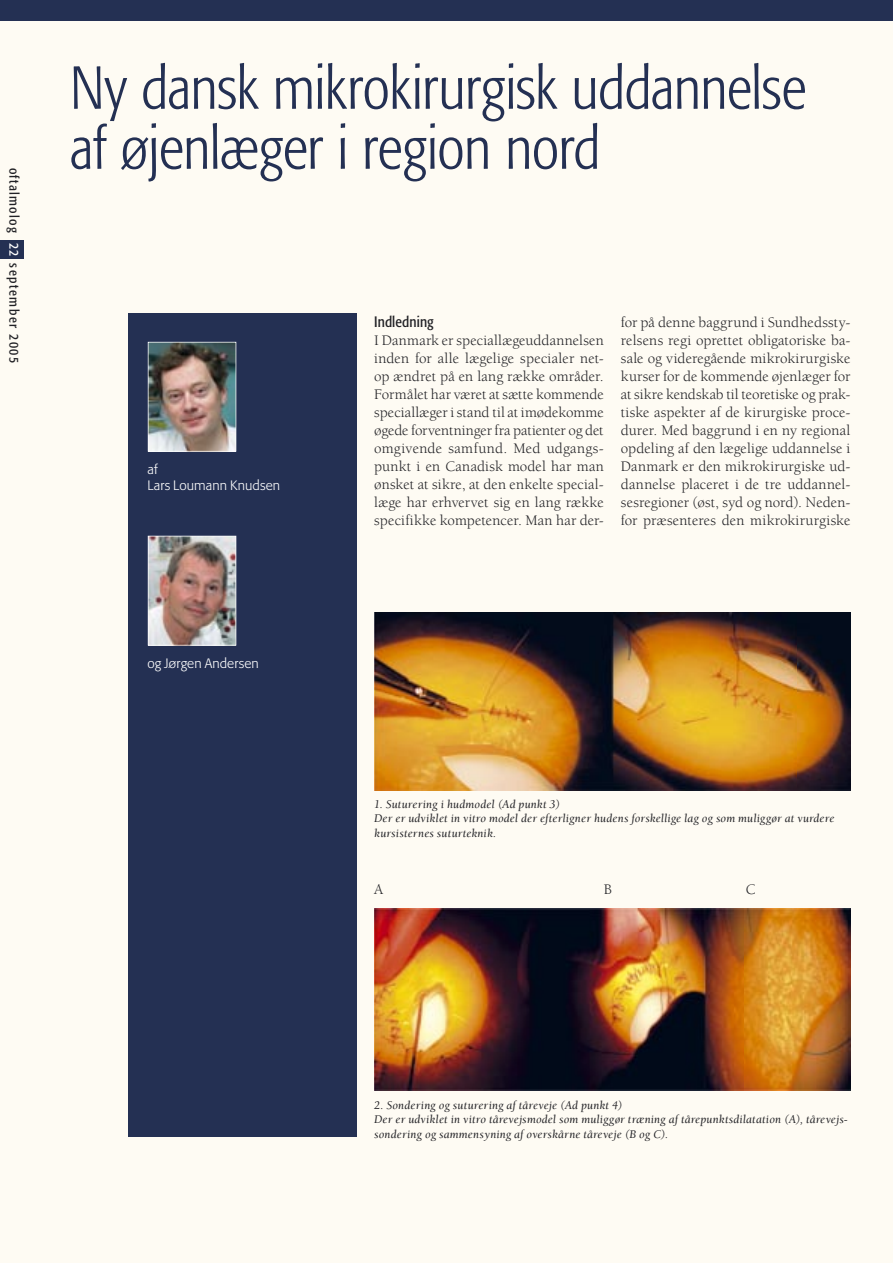
<style>
.page{position:relative;width:893px;height:1263px;background:#fff}
.page>*{position:absolute;margin:0;border:0;box-sizing:border-box;transform-origin:0 0}
.t1{font:300 condensed 60px/60px "Formata";letter-spacing:-.015em;color:#243053}
.t2{font:15px/18px "Berkeley";letter-spacing:.005em;color:#212125;text-align:justify}
.t3{font:condensed 15px "Formata";letter-spacing:.005em;color:#212125}
.t4{font:300 13.5px/16.2px "Formata";letter-spacing:.01em;color:#fff}
.t5{font:condensed 13.5px "Formata";letter-spacing:.1em;color:#212125}
.t6{font:italic 12px/14.4px "Berkeley";letter-spacing:.015em;color:#212125}
.s1{color:#fff}
</style>
<div class="page">
<div style="left:0;top:20px;width:893px;height:1243px;background:#fefbf3"></div>
<div style="left:128px;top:313px;width:228px;height:824px;background:#243053"></div>
<div style="left:0;top:240px;width:24px;height:19px;background:#243053"></div>
<img style="left:148px;top:342px;width:88px;height:110px">
<img style="left:148px;top:536px;width:88px;height:109px">
<div style="left:0;top:0;width:893px;height:20px;background:#243053"></div>
<img style="left:374px;top:909px;width:476px;height:181px">
<img style="left:374px;top:613px;width:476px;height:177px">
<p class="t5" style="left:22px;top:168px;width:197px;rotate:90deg">oftalmolog <span class="s1">22</span> september 2005</p>
<h1 class="t1" style="left:70px;top:58px;width:738px">Ny dansk mikrokirurgisk uddannelse af øjenlæger i region nord</h1>
<p class="t4" style="left:147px;top:461px;width:134px">af<br>Lars Loumann Knudsen</p>
<p class="t4" style="left:147px;top:656px;width:113px">og Jørgen Andersen</p>
<p class="t3" style="left:374px;top:313px;width:61px">Indledning</p>
<p class="t2" style="left:374px;top:332px;width:231px">I Danmark er speciallægeuddannelsen inden for alle lægelige specialer net&shy;op ændret på en lang række områder.<br>Formålet har været at sætte kommende speciallæger i stand til at imødekomme øgede forventninger fra patienter og det omgivende samfund. Med udgangs&shy;punkt i en Canadisk model har man ønsket at sikre, at den enkelte special&shy;læge har erhvervet sig en lang række specifikke kompetencer. Man har der-</p>
<p class="t2" style="left:621px;top:314px;width:231px">for på denne baggrund i Sundhedssty&shy;relsens regi oprettet obligatoriske ba&shy;sale og videregående mikrokirurgiske kurser for de kommende øjenlæger for at sikre kendskab til teoretiske og prak&shy;tiske aspekter af de kirurgiske proce&shy;durer. Med baggrund i en ny regional opdeling af den lægelige uddannelse i Danmark er den mikrokirurgiske ud&shy;dannelse placeret i de tre uddannel&shy;sesregioner (øst, syd og nord). Neden&shy;for præsenteres den mikrokirurgiske</p>
<p class="t6" style="left:374px;top:797px;width:461px">1. Suturering i hudmodel (Ad punkt 3)<br>Der er udviklet in vitro model der efterligner hudens forskellige lag og som muliggør at vurdere kursisternes suturteknik.</p>
<p class="t2" style="left:374px;top:881px;width:11px">A</p>
<p class="t2" style="left:604px;top:881px;width:10px">B</p>
<p class="t2" style="left:746px;top:881px;width:11px">C</p>
<p class="t6" style="left:374px;top:1098px;width:475px">2. Sondering og suturering af tåreveje (Ad punkt 4)<br>Der er udviklet in vitro tårevejsmodel som muliggør træning af tårepunktsdilatation (A), tårevejs&shy;sondering og sammensyning af overskårne tåreveje (B og C).</p>
</div>
